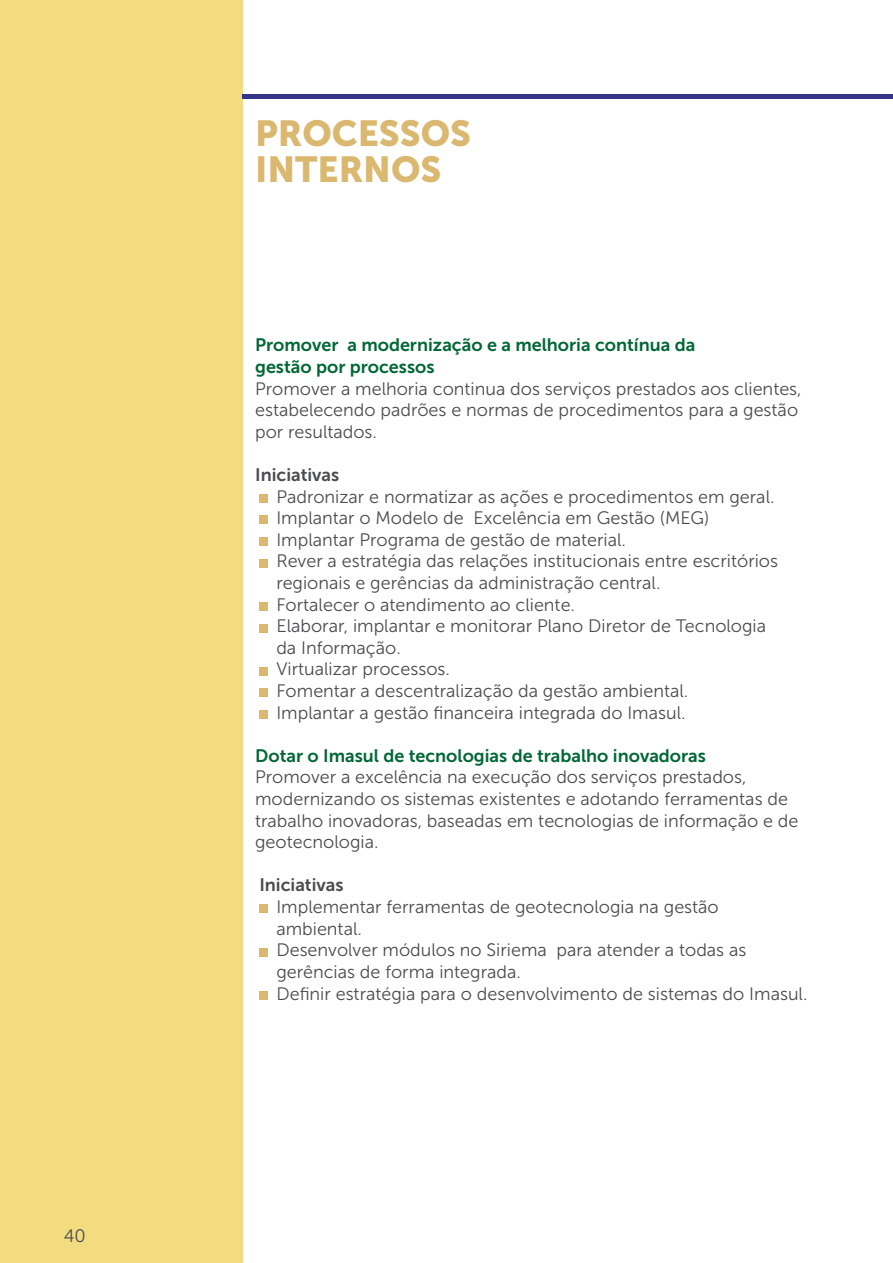
<style>
.page{position:relative;width:893px;height:1263px;background:#fff}
.page>*{position:absolute;margin:0;border:0;box-sizing:border-box;transform-origin:0 0}
.t1{font:36px/36px "Museo Sans 900";color:#dbb870}
.t2{font:18px/21.6px "Museo Sans 300";color:#4b4c4d}
.t3{font:18px/21.6px "Museo Sans 700";color:#006734}
.t4{font:18px "Museo Sans 700";color:#4b4c4d}
</style>
<div class="page">
<div style="left:259px;top:494px;width:9px;height:9px;background:#dbb870"></div>
<div style="left:259px;top:516px;width:9px;height:8px;background:#dbb870"></div>
<div style="left:259px;top:537px;width:9px;height:9px;background:#dbb870"></div>
<div style="left:259px;top:559px;width:9px;height:8px;background:#dbb870"></div>
<div style="left:259px;top:602px;width:9px;height:9px;background:#dbb870"></div>
<div style="left:259px;top:624px;width:9px;height:8px;background:#dbb870"></div>
<div style="left:259px;top:667px;width:9px;height:8px;background:#dbb870"></div>
<div style="left:259px;top:688px;width:9px;height:9px;background:#dbb870"></div>
<div style="left:259px;top:710px;width:9px;height:9px;background:#dbb870"></div>
<div style="left:259px;top:904px;width:9px;height:9px;background:#dbb870"></div>
<div style="left:259px;top:948px;width:9px;height:8px;background:#dbb870"></div>
<div style="left:259px;top:991px;width:9px;height:8px;background:#dbb870"></div>
<div style="left:0;top:0;width:242px;height:1263px;background:#f3dc80"></div>
<hr style="left:242px;top:94px;width:651px;height:4px;background:#353487">
<p class="t2" style="left:64px;top:1225px;width:23px">40</p>
<h1 class="t1" style="left:255px;top:115px;width:217px">PROCESSOS<br>INTERNOS</h1>
<p class="t3" style="left:255px;top:334px;width:442px">Promover a modernização e a melhoria contínua da gestão por processos</p>
<p class="t2" style="left:255px;top:378px;width:548px">Promover a melhoria continua dos serviços prestados aos clientes, estabelecendo padrões e normas de procedimentos para a gestão por resultados.</p>
<p class="t4" style="left:255px;top:465px;width:86px">Iniciativas</p>
<p class="t2" style="left:276px;top:486px;width:503px">Padronizar e normatizar as ações e procedimentos em geral.<br>Implantar o Modelo de Excelência em Gestão (MEG)<br>Implantar Programa de gestão de material.<br>Rever a estratégia das relações institucionais entre escritórios regionais e gerências da administração central.<br>Fortalecer o atendimento ao cliente.<br>Elaborar, implantar e monitorar Plano Diretor de Tecnologia da Informação.<br>Virtualizar processos.<br>Fomentar a descentralização da gestão ambiental.<br>Implantar a gestão financeira integrada do Imasul.</p>
<p class="t3" style="left:255px;top:745px;width:452px">Dotar o Imasul de tecnologias de trabalho inovadoras</p>
<p class="t2" style="left:255px;top:767px;width:545px">Promover a excelência na execução dos serviços prestados, modernizando os sistemas existentes e adotando ferramentas de trabalho inovadoras, baseadas em tecnologias de informação e de geotecnologia.</p>
<p class="t4" style="left:259px;top:875px;width:86px">Iniciativas</p>
<p class="t2" style="left:276px;top:896px;width:533px">Implementar ferramentas de geotecnologia na gestão ambiental.<br>Desenvolver módulos no Siriema para atender a todas as gerências de forma integrada.<br>Definir estratégia para o desenvolvimento de sistemas do Imasul.</p>
</div>
